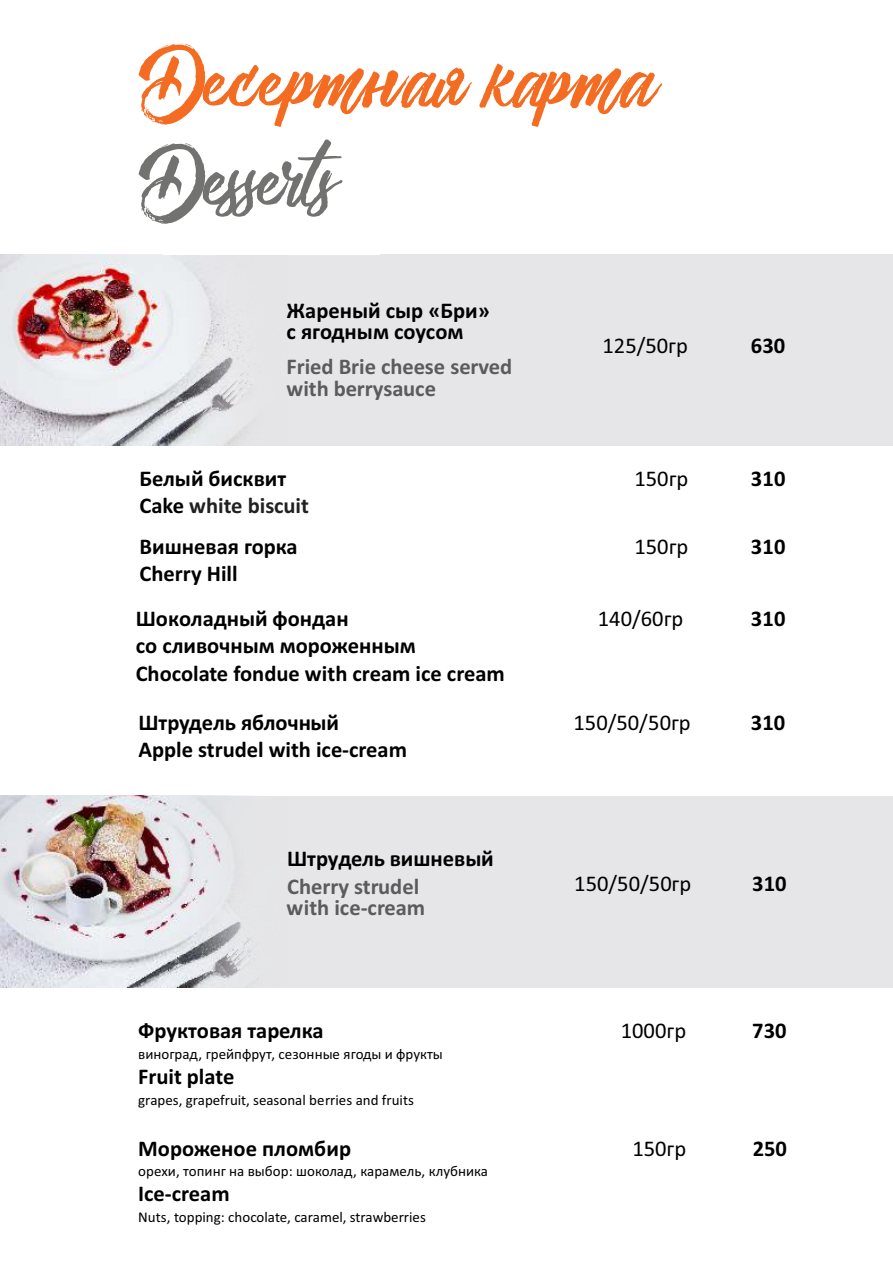
<style>
.page{position:relative;width:893px;height:1263px;background:#fff}
.page>*{position:absolute;margin:0;border:0;box-sizing:border-box;transform-origin:0 0}
.t1{font:105.3px "Messy Script";letter-spacing:-.025em;color:#f36c21}
.t2{font:105.3px "Messy Script";letter-spacing:-.065em;color:#727271}
.t3{font:700 22.5px/21px "Calibri";color:#000}
.t4{font:700 22.5px/22px "Calibri";color:#5b5b5b}
.t5{font:22.5px "Calibri";color:#000}
.t6{font:15px "Calibri";color:#000}
.s1{color:#212121}
</style>
<div class="page">
<div style="left:0;top:796px;width:892px;height:191px;background:#e6e6e8"></div>
<img style="left:0;top:796px;width:253px;height:191px">
<div style="left:0;top:254px;width:892px;height:191px;background:#e6e6e8"></div>
<img style="left:0;top:254px;width:252px;height:191px">
<div style="left:162px;top:110px;width:217px;height:145px;background:#fff"></div>
<h1 class="t1" style="left:139px;top:26px;width:515px">Десертная карта</h1>
<h1 class="t2" style="left:139px;top:125px;width:199px">Des erts</h1>
<p class="t3" style="left:286px;top:302px;width:205px">Жареный сыр «Бри» с ягодным соусом</p>
<p class="t4" style="left:286px;top:357px;width:227px">Fried Brie cheese served with berrysauce</p>
<p class="t5" style="left:602px;top:336px;width:87px">125/50гр</p>
<p class="t3" style="left:751px;top:337px;width:36px">630</p>
<p class="t3" style="left:140px;top:470px;width:148px">Белый бисквит</p>
<p class="t5" style="left:634px;top:469px;width:55px">150гр</p>
<p class="t3" style="left:751px;top:470px;width:36px">310</p>
<p class="t3" style="left:140px;top:487px;width:171px;line-height:40.7px">Сake <span class="s1">white biscuit<br></span>Вишневая горка</p>
<p class="t5" style="left:634px;top:537px;width:55px">150гр</p>
<p class="t3" style="left:751px;top:538px;width:36px">310</p>
<p class="t3" style="left:136px;top:553px;width:214px;line-height:44.7px">Cherry Hill<br>Шоколадный фондан</p>
<p class="t5" style="left:598px;top:609px;width:87px">140/60гр</p>
<p class="t3" style="left:751px;top:610px;width:36px">310</p>
<p class="t3" style="left:136px;top:634px;width:370px;line-height:27.6px">со сливочным мороженным<br>Chocolate fondue with cream ice cream</p>
<p class="t3" style="left:138px;top:713px;width:202px">Штрудель яблочный</p>
<p class="t5" style="left:573px;top:713px;width:119px">150/50/50гр</p>
<p class="t3" style="left:751px;top:713px;width:36px">310</p>
<p class="t3" style="left:138px;top:741px;width:270px">Apple strudel with ice-cream</p>
<p class="t3" style="left:287px;top:850px;width:208px">Штрудель вишневый</p>
<p class="t4" style="left:287px;top:877px;width:134px">Cherry strudel</p>
<p class="t5" style="left:574px;top:874px;width:118px">150/50/50гр</p>
<p class="t3" style="left:752px;top:875px;width:36px">310</p>
<p class="t4" style="left:286px;top:899px;width:140px">with ice-cream</p>
<p class="t3" style="left:138px;top:1022px;width:187px">Фруктовая тарелка</p>
<p class="t5" style="left:620px;top:1021px;width:67px">1000гр</p>
<p class="t3" style="left:752px;top:1022px;width:36px">730</p>
<p class="t6" style="left:138px;top:1047px;width:306px">виноград, грейпфрут, сезонные ягоды и фрукты</p>
<p class="t3" style="left:138px;top:1068px;width:98px">Fruit platе</p>
<p class="t6" style="left:138px;top:1093px;width:277px">grapes, grapefruit, seasonal berries and fruits</p>
<p class="t3" style="left:138px;top:1140px;width:214px">Мороженое пломбир</p>
<p class="t5" style="left:632px;top:1139px;width:55px">150гр</p>
<p class="t3" style="left:752px;top:1140px;width:36px">250</p>
<p class="t6" style="left:138px;top:1165px;width:351px">орехи, топинг на выбор: шоколад, карамель, клубника</p>
<p class="t3" style="left:138px;top:1185px;width:93px">Ice-cream</p>
<p class="t6" style="left:138px;top:1211px;width:289px">Nuts, topping: chocolate, caramel, strawberries</p>
</div>
